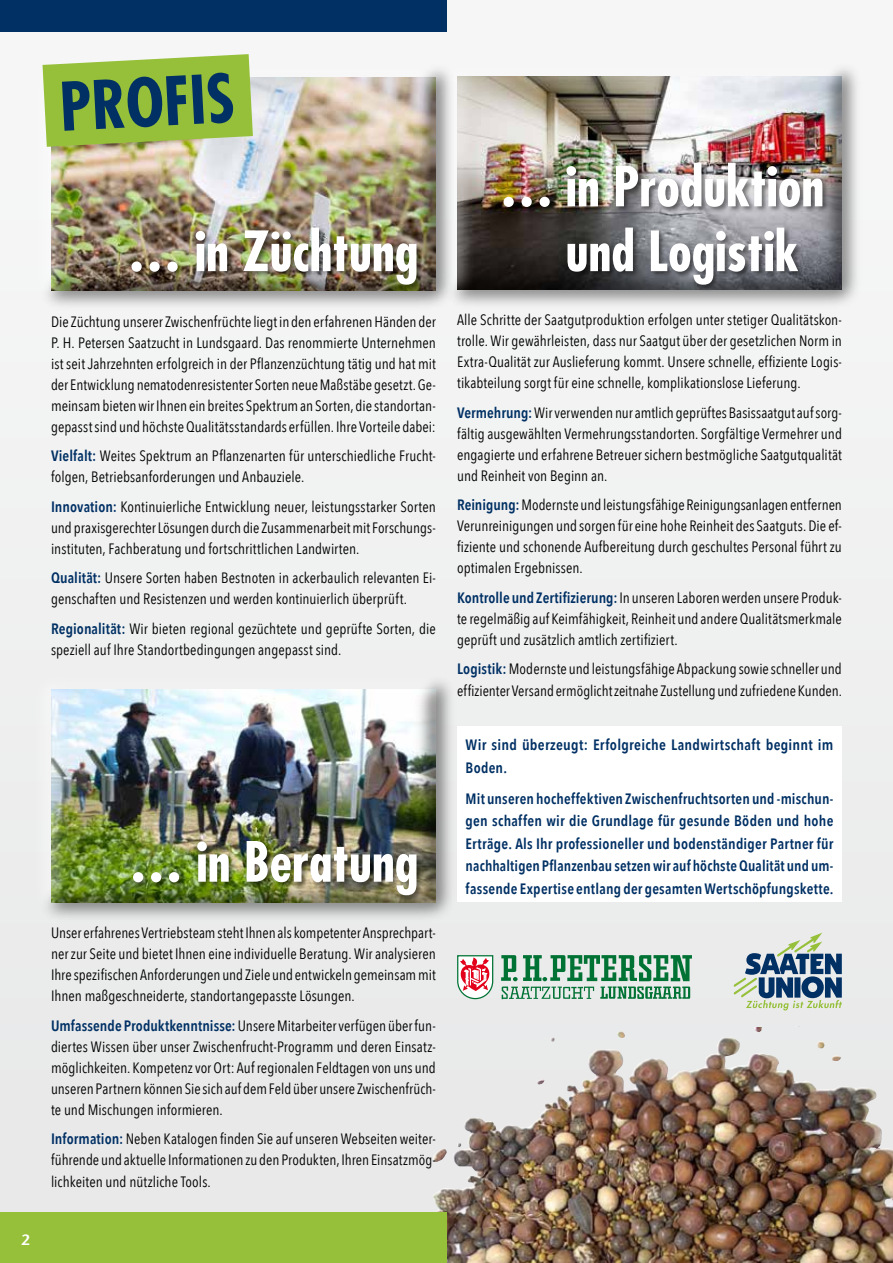
<style>
.page{position:relative;width:893px;height:1263px;background:#f0f0f1}
.page>*{position:absolute;margin:0;border:0;box-sizing:border-box;transform-origin:0 0}
.t1{font:700 condensed 65.1px "Futura";color:#003064}
.t2{font:700 condensed 54px "Futura";color:#fff}
.t3{font:15px/21px "Avenir Next Condensed";letter-spacing:.005em;color:#000;text-align:justify}
.t4{font:600 15px/22.5px "Avenir Next Condensed";letter-spacing:.015em;color:#003064}
.t5{font:600 15px "Stone Sans";color:#fff}
.s1{font-weight:600;color:#003064}
</style>
<div class="page">
<img style="left:434px;top:1026px;width:366px;height:168px">
<div style="left:445px;top:60px;width:420px;height:252px;background:#000;opacity:.45"></div>
<div style="left:502px;top:161px;width:327px;height:131px;background:#000;opacity:.5"></div>
<div style="left:29px;top:57px;width:416px;height:247px;background:#f6f6f6"></div>
<div style="left:39px;top:61px;width:419px;height:252px;background:#000;opacity:.45"></div>
<div style="left:130px;top:226px;width:293px;height:66px;background:#000;opacity:.5"></div>
<svg style="left:43px;top:54px;width:210px;height:93px;background:#9fc44e"></svg>
<div style="left:29px;top:668px;width:416px;height:248px;background:#efefef"></div>
<div style="left:39px;top:673px;width:420px;height:252px;background:#000;opacity:.45"></div>
<div style="left:132px;top:840px;width:292px;height:62px;background:#000;opacity:.5"></div>
<svg style="left:456px;top:954px;width:38px;height:46px"></svg>
<svg style="left:501px;top:955px;width:191px;height:44px;background:#83b69b"></svg>
<svg style="left:734px;top:933px;width:108px;height:77px;background:#9aadb4"></svg>
<div style="left:457px;top:727px;width:385px;height:175px;background:#fff"></div>
<div style="left:0;top:0;width:446px;height:32px;background:#003064"></div>
<div style="left:0;top:1212px;width:446px;height:51px;background:#96c03a"></div>
<p class="t5" style="left:21px;top:1230px;width:10px">2</p>
<h1 class="t1" style="left:58px;top:65px;width:177px;rotate:-3deg">PROFIS</h1>
<h2 class="t2" style="left:500px;top:151px;width:326px">… in Produktion</h2>
<h2 class="t2" style="left:128px;top:216px;width:292px">… in Züchtung</h2>
<h2 class="t2" style="left:566px;top:216px;width:234px">und Logistik</h2>
<p class="t3" style="left:51px;top:310px;width:386px">Die Züchtung unserer Zwischenfrüchte liegt in den erfahrenen Händen der P. H. Petersen Saatzucht in Lundsgaard. Das renommierte Unternehmen ist seit Jahrzehnten erfolgreich in der Pflanzenzüchtung tätig und hat mit der Entwicklung nematodenresistenter Sorten neue Maßstäbe gesetzt. Ge&shy;meinsam bieten wir Ihnen ein breites Spektrum an Sorten, die standortan&shy;gepasst sind und höchste Qualitätsstandards erfüllen. Ihre Vorteile dabei:</p>
<p class="t3" style="left:51px;top:445px;width:386px"><span class="s1">Vielfalt:</span> Weites Spektrum an Pflanzenarten für unterschiedliche Frucht&shy;folgen, Betriebsanforderungen und Anbauziele.</p>
<p class="t3" style="left:51px;top:495px;width:386px"><span class="s1">Innovation:</span> Kontinuierliche Entwicklung neuer, leistungsstarker Sorten und praxisgerechter Lösungen durch die Zusammenarbeit mit Forschungs&shy;instituten, Fachberatung und fortschrittlichen Landwirten.</p>
<p class="t3" style="left:51px;top:567px;width:386px"><span class="s1">Qualität:</span> Unsere Sorten haben Bestnoten in ackerbaulich relevanten Ei&shy;genschaften und Resistenzen und werden kontinuierlich überprüft.</p>
<p class="t3" style="left:51px;top:617px;width:386px"><span class="s1">Regionalität:</span> Wir bieten regional gezüchtete und geprüfte Sorten, die speziell auf Ihre Standortbedingungen angepasst sind.</p>
<h2 class="t2" style="left:129px;top:827px;width:291px">… in Beratung</h2>
<p class="t3" style="left:51px;top:922px;width:386px">Unser erfahrenes Vertriebsteam steht Ihnen als kompetenter Ansprechpart&shy;ner zur Seite und bietet Ihnen eine individuelle Beratung. Wir analysieren Ihre spezifischen Anforderungen und Ziele und entwickeln gemeinsam mit Ihnen maßgeschneiderte, standortangepasste Lösungen.</p>
<p class="t3" style="left:51px;top:1014px;width:386px"><span class="s1">Umfassende Produktkenntnisse:</span> Unsere Mitarbeiter verfügen über fun&shy;diertes Wissen über unser Zwischenfrucht-Programm und deren Einsatz&shy;möglichkeiten. Kompetenz vor Ort: Auf regionalen Feldtagen von uns und unseren Partnern können Sie sich auf dem Feld über unsere Zwischenfrüch&shy;te und Mischungen informieren.</p>
<p class="t3" style="left:51px;top:1128px;width:386px"><span class="s1">Information:</span> Neben Katalogen finden Sie auf unseren Webseiten weiter&shy;führende und aktuelle Informationen zu den Produkten, Ihren Einsatzmög&shy;lichkeiten und nützliche Tools.</p>
<p class="t3" style="left:457px;top:309px;width:386px">Alle Schritte der Saatgutproduktion erfolgen unter stetiger Qualitätskon&shy;trolle. Wir gewährleisten, dass nur Saatgut über der gesetzlichen Norm in Extra-Qualität zur Auslieferung kommt. Unsere schnelle, effiziente Logis&shy;tikabteilung sorgt für eine schnelle, komplikationslose Lieferung.</p>
<p class="t3" style="left:457px;top:401px;width:386px"><span class="s1">Vermehrung:</span> Wir verwenden nur amtlich geprüftes Basissaatgut auf sorg&shy;fältig ausgewählten Vermehrungsstandorten. Sorgfältige Vermehrer und engagierte und erfahrene Betreuer sichern bestmögliche Saatgutqualität und Reinheit von Beginn an.</p>
<p class="t3" style="left:457px;top:494px;width:386px"><span class="s1">Reinigung:</span> Modernste und leistungsfähige Reinigungsanlagen entfernen Verunreinigungen und sorgen für eine hohe Reinheit des Saatguts. Die ef&shy;fiziente und schonende Aufbereitung durch geschultes Personal führt zu optimalen Ergebnissen.</p>
<p class="t3" style="left:457px;top:586px;width:386px"><span class="s1">Kontrolle und Zertifizierung:</span> In unseren Laboren werden unsere Produk&shy;te regelmäßig auf Keimfähigkeit, Reinheit und andere Qualitätsmerkmale geprüft und zusätzlich amtlich zertifiziert.</p>
<p class="t3" style="left:457px;top:658px;width:386px"><span class="s1">Logistik:</span> Modernste und leistungsfähige Abpackung sowie schneller und effizienter Versand ermöglicht zeitnahe Zustellung und zufriedene Kunden.</p>
<p class="t4" style="left:466px;top:733px;width:369px">Wir sind überzeugt: Erfolgreiche Landwirtschaft beginnt im<br>Boden.</p>
<p class="t4" style="left:466px;top:787px;width:369px;text-align:justify">Mit unseren hocheffektiven Zwischenfruchtsorten und -mischun&shy;gen schaffen wir die Grundlage für gesunde Böden und hohe Erträge. Als Ihr professioneller und bodenständiger Partner für nachhaltigen Pflanzenbau setzen wir auf höchste Qualität und um&shy;fassende Expertise entlang der gesamten Wertschöpfungskette.</p>
</div>
